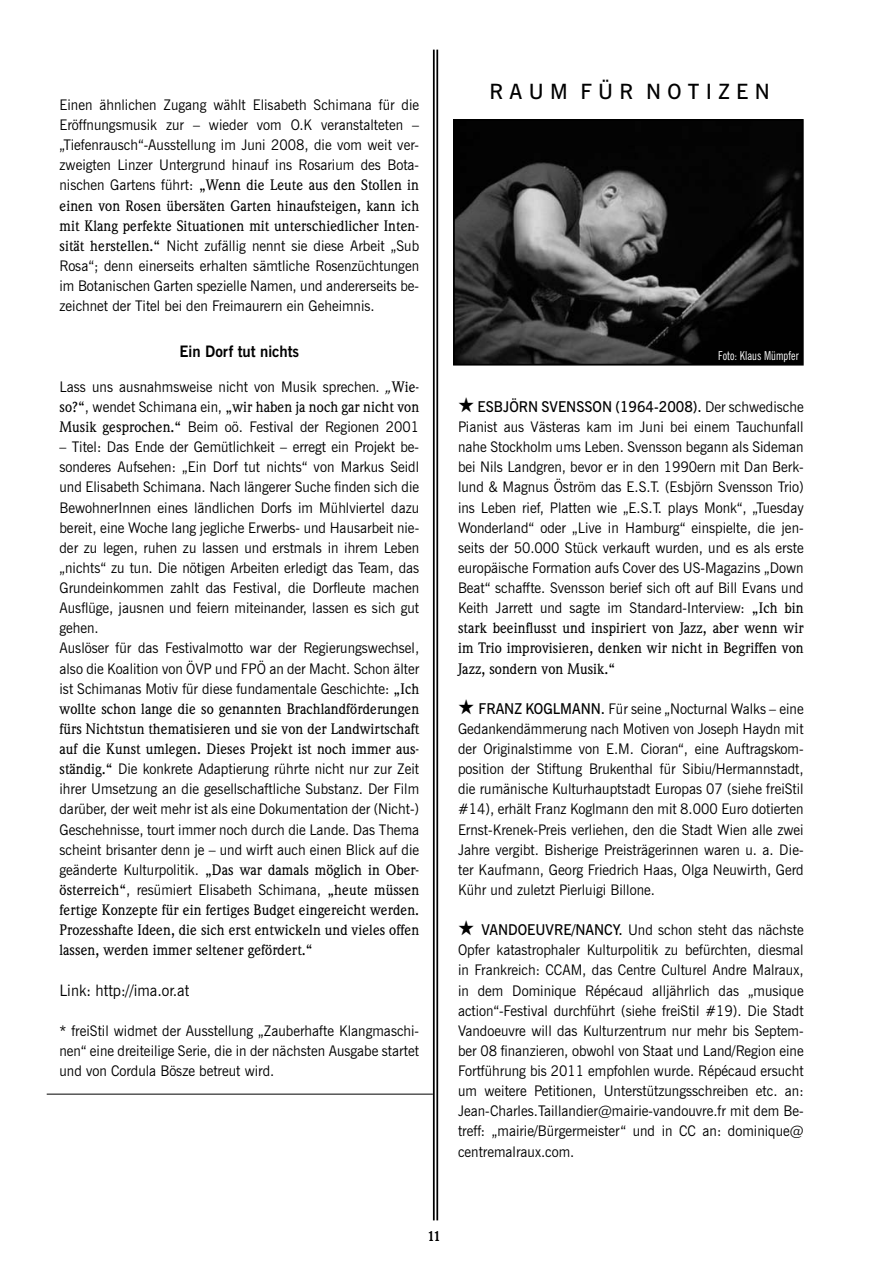
<style>
.page{position:relative;width:893px;height:1275px;background:#fff}
.page>*{position:absolute;margin:0;border:0;box-sizing:border-box;transform-origin:0 0}
.t1{font:600 21px "News Gothic BT";letter-spacing:.3em;color:#000}
.t2{font:15.75px "News Gothic BT";color:#000;scale:.95 1}
.t3{font:700 15.75px "News Gothic BT";color:#000;scale:.95 1}
.t4{font:15.75px "Rosewood Std Fill";color:#000;scale:.95 1}
.t5{font:500 14.88px/20.1px "Weidemann";letter-spacing:.005em;color:#000;text-align:justify;scale:.95 1}
.t6{font:600 14.88px "News Gothic BT";color:#000;scale:.95 1}
.t7{font:14.7px/20.1px "News Gothic BT";color:#000;text-align:justify;scale:.95 1}
.t8{font:condensed 12.25px "News Gothic BT";letter-spacing:.005em;color:#fff;scale:.95 1}
.s1{font-family:"News Gothic BT";font-weight:400;font-size:14.7px}
.s2{font-family:"Weidemann";font-weight:500;font-size:14.88px}
.s3{font-style:italic}
.s4{font-weight:400;font-size:14.7px}
.s5{font-weight:600;font-size:14.88px}
</style>
<div class="page">
<img style="left:456px;top:122px;width:345px;height:241px">
<div style="left:453px;top:119px;width:351px;height:247px;border:2px solid #000"></div>
<hr style="left:436px;top:50px;width:2px;height:1170px;background:#000">
<hr style="left:433px;top:50px;width:2px;height:1170px;background:#000">
<hr style="left:47px;top:1094px;width:386px;height:1px;background:#000">
<p class="t7" style="left:60px;top:95px;width:380px">Einen ähnlichen Zugang wählt Elisabeth Schimana für die Eröffnungsmusik zur – wieder vom O.K veranstalteten – „Tiefenrausch“-Ausstellung im Juni 2008, die vom weit ver&shy;zweigten Linzer Untergrund hinauf ins Rosarium des Bota-</p>
<p class="t5" style="left:60px;top:175px;width:380px"><span class="s1">nischen Gartens führt:</span> „Wenn die Leute aus den Stollen in einen von Rosen übersäten Garten hinaufsteigen, kann ich mit Klang perfekte Situationen mit unterschiedlicher Inten-</p>
<p class="t7" style="left:60px;top:235px;width:380px"><span class="s2">sität herstellen.“</span> Nicht zufällig nennt sie diese Arbeit „Sub Rosa“; denn einerseits erhalten sämtliche Rosenzüchtungen im Botanischen Garten spezielle Namen, und andererseits be&shy;zeichnet der Titel bei den Freimaurern ein Geheimnis.</p>
<p class="t3" style="left:180px;top:342px;width:127px">Ein Dorf tut nichts</p>
<p class="t7" style="left:60px;top:376px;width:380px">Lass uns ausnahmsweise nicht von Musik sprechen. <span class="s3">„</span><span class="s2">Wie-</span></p>
<p class="t5" style="left:60px;top:397px;width:380px">so?“<span class="s1">, wendet Schimana ein,</span> „wir haben ja noch gar nicht von</p>
<p class="t7" style="left:60px;top:417px;width:380px"><span class="s2">Musik gesprochen.“</span> Beim oö. Festival der Regionen 2001</p>
<p class="t7" style="left:60px;top:437px;width:380px;text-align:left">– Titel: Das Ende der Gemütlichkeit – erregt ein Projekt be&shy;sonderes Aufsehen: „Ein Dorf tut nichts“ von Markus Seidl und Elisabeth Schimana. Nach längerer Suche finden sich die BewohnerInnen eines ländlichen Dorfs im Mühlviertel dazu bereit, eine Woche lang jegliche Erwerbs- und Hausarbeit nie&shy;der zu legen, ruhen zu lassen und erstmals in ihrem Leben „nichts“ zu tun. Die nötigen Arbeiten erledigt das Team, das Grundeinkommen zahlt das Festival, die Dorfleute machen Ausflüge, jausnen und feiern miteinander, lassen es sich gut gehen.<br>Auslöser für das Festivalmotto war der Regierungswechsel, also die Koalition von ÖVP und FPÖ an der Macht. Schon älter ist Schimanas Motiv für diese fundamentale Geschichte: <span class="s2">„Ich</span></p>
<p class="t5" style="left:60px;top:699px;width:380px">wollte schon lange die so genannten Brachlandförderungen fürs Nichtstun thematisieren und sie von der Landwirtschaft auf die Kunst umlegen. Dieses Projekt ist noch immer aus-</p>
<p class="t7" style="left:60px;top:759px;width:380px"><span class="s2">ständig.“</span> Die konkrete Adaptierung rührte nicht nur zur Zeit ihrer Umsetzung an die gesellschaftliche Substanz. Der Film darüber, der weit mehr ist als eine Dokumentation der (Nicht-)<br>Geschehnisse, tourt immer noch durch die Lande. Das Thema scheint brisanter denn je – und wirft auch einen Blick auf die</p>
<p class="t5" style="left:60px;top:860px;width:380px"><span class="s1">geänderte Kulturpolitik.</span> „Das war damals möglich in Ober-</p>
<p class="t7" style="left:60px;top:879px;width:380px"><span class="s2">österreich“</span>, resümiert Elisabeth Schimana, <span class="s2">„heute müssen</span></p>
<p class="t5" style="left:60px;top:900px;width:380px">fertige Konzepte für ein fertiges Budget eingereicht werden.<br>Prozesshafte Ideen, die sich erst entwickeln und vieles offen lassen, werden immer seltener gefördert.“</p>
<p class="t2" style="left:60px;top:980px;width:138px">Link: http://ima.or.at</p>
<p class="t7" style="left:60px;top:1020px;width:380px">* freiStil widmet der Ausstellung „Zauberhafte Klangmaschi&shy;nen“ eine dreiteilige Serie, die in der nächsten Ausgabe startet und von Cordula Bösze betreut wird.</p>
<p class="t1" style="left:489px;top:78px;width:282px">RAUM F Ü R NOTIZEN</p>
<p class="t8" style="left:718px;top:348px;width:86px">Foto: Klaus Mümpfer</p>
<p class="t6" style="left:478px;top:398px;width:345px">ESBJÖRN SVENSSON (1964-2008). <span class="s4">Der schwedische</span></p>
<p class="t7" style="left:458px;top:417px;width:365px">Pianist aus Västeras kam im Juni bei einem Tauchunfall nahe Stockholm ums Leben. Svensson begann als Sideman bei Nils Landgren, bevor er in den 1990ern mit Dan Berk&shy;lund &amp; Magnus Öström das E.S.T. (Esbjörn Svensson Trio) ins Leben rief, Platten wie „E.S.T. plays Monk“, „Tuesday Wonderland“ oder „Live in Hamburg“ einspielte, die jen&shy;seits der 50.000 Stück verkauft wurden, und es als erste europäische Formation aufs Cover des US-Magazins „Down Beat“ schaffte. Svensson berief sich oft auf Bill Evans und Keith Jarrett und sagte im Standard-Interview: <span class="s2">„Ich bin</span></p>
<p class="t5" style="left:458px;top:618px;width:365px">stark beeinflusst und inspiriert von Jazz, aber wenn wir im Trio improvisieren, denken wir nicht in Begriffen von Jazz, sondern von Musik.“</p>
<p class="t7" style="left:458px;top:698px;width:365px;text-indent:21px"><span class="s5">FRANZ KOGLMANN.</span> Für seine „Nocturnal Walks – eine Gedankendämmerung nach Motiven von Joseph Haydn mit der Originalstimme von E.M. Cioran“, eine Auftragskom&shy;position der Stiftung Brukenthal für Sibiu/Hermannstadt, die rumänische Kulturhauptstadt Europas 07 (siehe freiStil #14), erhält Franz Koglmann den mit 8.000 Euro dotierten Ernst-Krenek-Preis verliehen, den die Stadt Wien alle zwei Jahre vergibt. Bisherige Preisträgerinnen waren u. a. Die&shy;ter Kaufmann, Georg Friedrich Haas, Olga Neuwirth, Gerd Kühr und zuletzt Pierluigi Billone.</p>
<p class="t7" style="left:458px;top:920px;width:365px;text-indent:23px"><span class="s5">VANDOEUVRE/NANCY.</span> Und schon steht das nächste Opfer katastrophaler Kulturpolitik zu befürchten, diesmal in Frankreich: CCAM, das Centre Culturel Andre Malraux, in dem Dominique Répécaud alljährlich das „musique action“-Festival durchführt (siehe freiStil #19). Die Stadt Vandoeuvre will das Kulturzentrum nur mehr bis Septem&shy;ber 08 finanzieren, obwohl von Staat und Land/Region eine Fortführung bis 2011 empfohlen wurde. Répécaud ersucht um weitere Petitionen, Unterstützungsschreiben etc. an:<br>Jean-Charles.Taillandier@mairie-vandouvre.fr mit dem Be&shy;treff: „mairie/Bürgermeister“ und in CC an: dominique@ centremalraux.com.</p>
<p class="t4" style="left:428px;top:1227px;width:14px">11</p>
</div>
